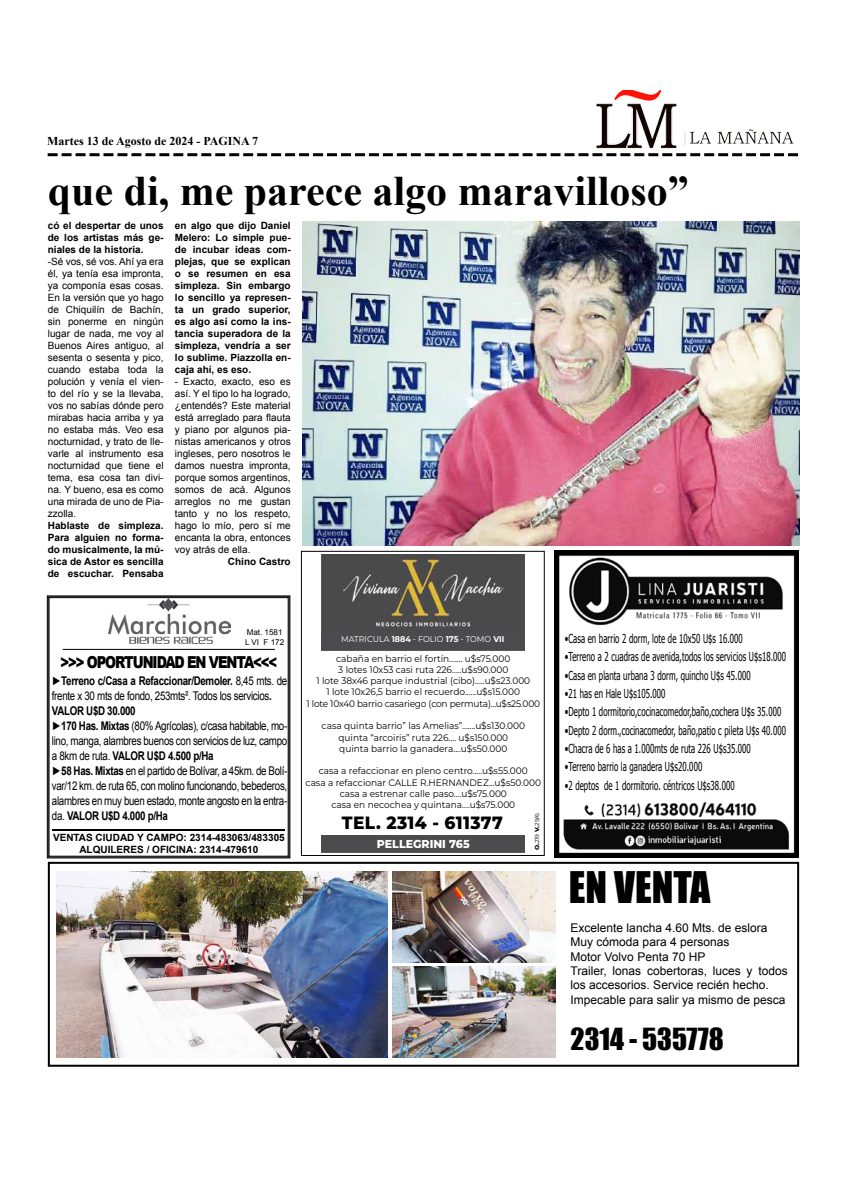
<style>
.page{position:relative;width:842px;height:1191px;background:#fff}
.page>*{position:absolute;margin:0;border:0;box-sizing:border-box;transform-origin:0 0}
.t1{font:700 42px "Times New Roman";color:#000}
.t2{font:40px "Impact";color:#000}
.t3{font:28px "Impact";color:#000}
.t4{font:800 17.8px "Montserrat";letter-spacing:.02em;color:#000;scale:.96 1}
.t5{font:900 16.5px "Arial";letter-spacing:-.08em;color:#000;scale:.8 1}
.t6{font:12.3px "Tahoma";letter-spacing:.01em;color:#000;scale:.64 1}
.t7{font:12px/15px "Arial";letter-spacing:-.03em;color:#000;scale:.81 1}
.t8{font:12px/14.4px "Arial";color:#000}
.t9{font:700 12px "Times New Roman";color:#000}
.t10{font:800 11.5px "Montserrat";color:#fff;scale:.96 1}
.t11{font:10px/12px "Arial";color:#000;text-align:justify}
.t12{font:700 10px/12px "Arial";color:#000;text-align:justify}
.t13{font:9.4px/11.3px "Montserrat";color:#000;text-align:center;scale:.96 1}
.t14{font:8.4px "Montserrat";color:#fff;scale:.96 1}
.t15{font:8px/9.7px "Arial";color:#000}
.t16{font:5.8px "Montserrat";color:#000;scale:1.06 1}
.s1{font-weight:700}
.s2{font-weight:800}
</style>
<div class="page">
<div style="left:48px;top:862px;width:751px;height:204px;border:2px solid #000"></div>
<img style="left:56px;top:871px;width:331px;height:186px">
<img style="left:393px;top:871px;width:162px;height:92px">
<img style="left:393px;top:966px;width:162px;height:91px">
<img style="left:555px;top:551px;width:243px;height:306px">
<div style="left:565px;top:631px;width:222px;height:168px;background:#fff"></div>
<div style="left:566px;top:737px;width:222px;height:62px;background:#fff"></div>
<svg style="left:48px;top:153px;width:750px;height:3px"></svg>
<img style="left:596px;top:90px;width:198px;height:59px">
<div style="left:301px;top:551px;width:244px;height:305px;border:1px solid #000"></div>
<div style="left:321px;top:835px;width:203px;height:18px;background:#4b4b4d"></div>
<img style="left:321px;top:554px;width:203px;height:96px">
<svg style="left:47px;top:595px;width:243px;height:263px"></svg>
<img style="left:108px;top:612px;width:123px;height:23px">
<img style="left:127px;top:636px;width:86px;height:7px">
<hr style="left:63px;top:649px;width:212px;height:1px;background:#000">
<hr style="left:52px;top:829px;width:232px;height:2px;background:#000">
<img style="left:302px;top:222px;width:497px;height:323px">
<p class="t9" style="left:47px;top:133px;width:213px">Martes 13 de Agosto de 2024 - PAGINA 7</p>
<h1 class="t1" style="left:48px;top:162px;width:642px">que di, me parece algo maravilloso”</h1>
<p class="t12" style="left:48px;top:220px;width:117px">có el despertar de unos de los artistas más ge&shy;niales de la historia.</p>
<p class="t11" style="left:48px;top:256px;width:117px">-Sé vos, sé vos. Ahí ya era él, ya tenía esa impronta, ya componía esas cosas.<br>En la versión que yo hago de Chiquilín de Bachín, sin ponerme en ningún lugar de nada, me voy al Buenos Aires antiguo, al sesenta o sesenta y pico, cuando estaba toda la polución y venía el vien&shy;to del río y se la llevaba, vos no sabías dónde pero mirabas hacia arriba y ya no estaba más. Veo esa nocturnidad, y trato de lle&shy;varle al instrumento esa nocturnidad que tiene el tema, esa cosa tan divi&shy;na. Y bueno, esa es como una mirada de uno de Pia&shy;zzolla.</p>
<p class="t12" style="left:48px;top:520px;width:117px">Hablaste de simpleza.<br>Para alguien no forma&shy;do musicalmente, la mú&shy;sica de Astor es sencilla de escuchar. Pensaba</p>
<p class="t12" style="left:175px;top:220px;width:117px">en algo que dijo Daniel Melero: Lo simple pue&shy;de incubar ideas com&shy;plejas, que se explican o se resumen en esa simpleza. Sin embargo lo sencillo ya represen&shy;ta un grado superior, es algo así como la ins&shy;tancia superadora de la simpleza, vendría a ser lo sublime. Piazzolla en&shy;caja ahí, es eso.</p>
<p class="t11" style="left:175px;top:376px;width:117px">- Exacto, exacto, eso es así. Y el tipo lo ha logrado, ¿entendés? Este material está arreglado para flauta y piano por algunos pia&shy;nistas americanos y otros ingleses, pero nosotros le damos nuestra impronta, porque somos argentinos, somos de acá. Algunos arreglos no me gustan tanto y no los respeto, hago lo mío, pero sí me encanta la obra, entonces voy atrás de ella.</p>
<p class="t12" style="left:228px;top:556px;width:64px">Chino Castro</p>
<p class="t15" style="left:245px;top:627px;width:41px">Mat. 1581<br>L VI F 172</p>
<h3 class="t5" style="left:60px;top:650px;width:272px">&gt;&gt;&gt; OPORTUNIDAD EN VENTA&lt;&lt;&lt;</h3>
<p class="t7" style="left:52px;top:673px;width:292px">►<span class="s1">Terreno c/Casa a Refaccionar/Demoler.</span> 8,45 mts. de frente x 30 mts de fondo, 253mts². Todos los servicios<span class="s1">.<br>VALOR U$D 30.000<br></span>►<span class="s1">170 Has. Mixtas</span> (80% Agrícolas), c/casa habitable, mo&shy;lino, manga, alambres buenos con servicios de luz, campo a 8km de ruta. <span class="s1">VALOR U$D 4.500 p/Ha<br></span>►<span class="s1">58 Has. Mixtas</span> en el partido de Bolívar, a 45km. de Bolí&shy;var/12 km. de ruta 65, con molino funcionando, bebederos, alambres en muy buen estado, monte angosto en la entra&shy;da. <span class="s1">VALOR U$D 4.000 p/Ha</span></p>
<p class="t12" style="left:53px;top:831px;width:233px;text-align:center">VENTAS CIUDAD Y CAMPO: 2314-483063/483305<br>ALQUILERES / OFICINA: 2314-479610</p>
<p class="t14" style="left:341px;top:633px;width:172px">MATRICULA <span class="s1">1884</span> - FOLIO <span class="s1">175</span> - TOMO <span class="s1">VII</span></p>
<p class="t13" style="left:307px;top:652px;width:245px">cabaña en barrio el fortín....... u$s75.000<br>3 lotes 10x53 casi ruta 226.....u$s90.000<br>1 lote 38x46 parque industrial (cibo).....u$s23.000<br>1 lote 10x26,5 barrio el recuerdo......u$s15.000<br>1 lote 10x40 barrio casariego (con permuta)...u$s25.000</p>
<p class="t13" style="left:322px;top:720px;width:213px">casa quinta barrio” las Amelias”.......u$s130.000 quinta “arcoiris” ruta 226.... u$s150.000<br>quinta barrio la ganadera....u$s50.000</p>
<p class="t13" style="left:306px;top:765px;width:247px">casa a refaccionar en pleno centro.....u$s55.000<br>casa a refaccionar CALLE R.HERNANDEZ...u$s50.000 casa a estrenar calle paso....u$s75.000<br>casa en necochea y quintana....u$s75.000</p>
<h3 class="t4" style="left:342px;top:809px;width:169px">TEL. 2314 - 611377</h3>
<p class="t16" style="left:533px;top:850px;width:37px;rotate:-90deg"><span class="s2">O.</span>219 <span class="s2">V.</span>29/6</p>
<p class="t10" style="left:377px;top:835px;width:98px">PELLEGRINI 765</p>
<p class="t6" style="left:565px;top:630px;width:280px">•Casa en barrio 2 dorm, lote de 10x50 U$s 16.000</p>
<p class="t6" style="left:565px;top:648px;width:347px">•Terreno a 2 cuadras de avenida,todos los servicios U$s18.000</p>
<p class="t6" style="left:565px;top:667px;width:292px">•Casa en planta urbana 3 dorm, quincho U$s 45.000</p>
<p class="t6" style="left:565px;top:685px;width:159px">•21 has en Hale U$s105.000</p>
<p class="t6" style="left:565px;top:703px;width:340px">•Depto 1 dormitorio,cocinacomedor,baño,cochera U$s 35.000</p>
<p class="t6" style="left:565px;top:722px;width:347px">•Depto 2 dorm.,cocinacomedor, baño,patio c pileta U$s 40.000</p>
<p class="t6" style="left:565px;top:740px;width:292px">•Chacra de 6 has a 1.000mts de ruta 226 U$s35.000</p>
<p class="t6" style="left:565px;top:758px;width:216px">•Terreno barrio la ganadera U$s20.000</p>
<p class="t6" style="left:565px;top:777px;width:267px">•2 deptos de 1 dormitorio. céntricos U$s38.000</p>
<h2 class="t2" style="left:569px;top:856px;width:143px">EN VENTA</h2>
<p class="t8" style="left:571px;top:920px;width:219px">Excelente lancha 4.60 Mts. de eslora Muy cómoda para 4 personas<br>Motor Volvo Penta 70 HP<br>Trailer, lonas cobertoras, luces y todos los accesorios. Service recién hecho.<br>Impecable para salir ya mismo de pesca</p>
<h3 class="t3" style="left:571px;top:1017px;width:155px">2314 - 535778</h3>
</div>
